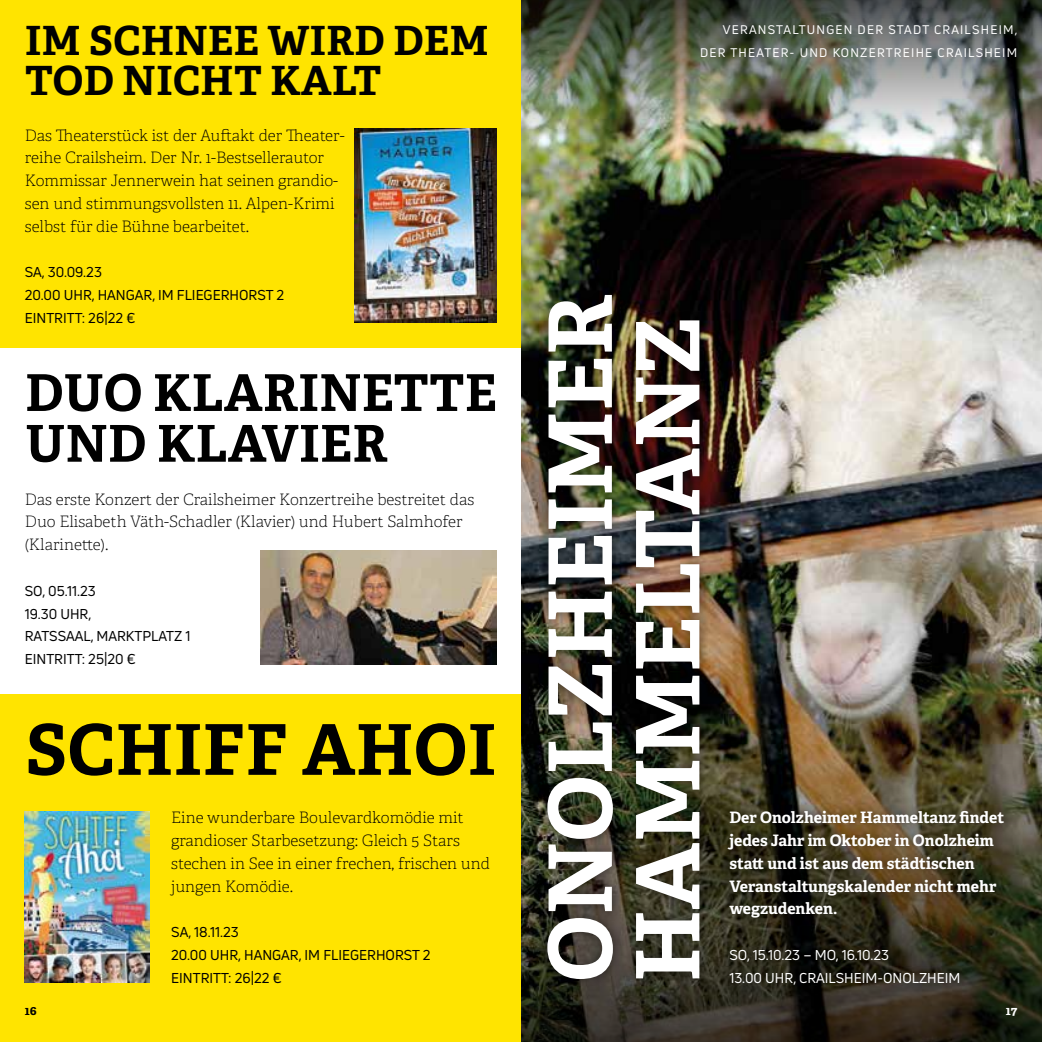
<style>
.page{position:relative;width:1042px;height:1042px;background:#fff}
.page>*{position:absolute;margin:0;border:0;box-sizing:border-box;transform-origin:0 0}
.t1{font:700 87.5px/87.5px "Adelle";letter-spacing:.01em;color:#fff}
.t2{font:700 70px "Adelle";letter-spacing:.01em;color:#000}
.t3{font:700 50.75px/50.8px "Adelle";letter-spacing:.01em;color:#000}
.t4{font:700 40.25px/40.2px "Adelle";letter-spacing:.01em;color:#000}
.t5{font:100 15.75px/22.8px "Adelle";color:#000}
.t6{font:700 15.75px/22.8px "Adelle";color:#fff}
.t7{font:14px/22.8px "Uni Neue";color:#000}
.t8{font:14px "Uni Neue";color:#fff}
.t9{font:12.25px/22.8px "Uni Neue";letter-spacing:.1em;color:#fff;text-align:right}
.t10{font:700 12.25px "Adelle";color:#000}
.t11{font:700 12.25px "Adelle";color:#fff}
</style>
<div class="page">
<img style="left:521px;top:141px;width:521px;height:598px">
<svg style="left:521px;top:739px;width:521px;height:303px;background:#3b3624"></svg>
<img style="left:521px;top:0;width:521px;height:141px">
<div style="left:718px;top:801px;width:295px;height:193px;background:#000;opacity:.5"></div>
<div style="left:536px;top:284px;width:174px;height:705px;background:#000;opacity:.5"></div>
<div style="left:0;top:0;width:521px;height:347px;background:#ffe400"></div>
<div style="left:0;top:694px;width:521px;height:348px;background:#ffe400"></div>
<img style="left:260px;top:550px;width:236px;height:114px">
<img style="left:354px;top:129px;width:142px;height:194px">
<img style="left:25px;top:811px;width:125px;height:171px">
<h3 class="t4" style="left:25px;top:21px;width:465px">IM SCHNEE WIRD DEM<br>TOD NICHT KALT</h3>
<p class="t5" style="left:25px;top:124px;width:321px">Das Theaterstück ist der Auftakt der Theater&shy;reihe Crailsheim. Der Nr. 1-Bestsellerautor Kommissar Jennerwein hat seinen grandio&shy;sen und stimmungsvollsten 11. Alpen-Krimi selbst für die Bühne bearbeitet.</p>
<p class="t7" style="left:25px;top:261px;width:261px">SA, 30.09.23<br>20.00 UHR, HANGAR, IM FLIEGERHORST 2<br>EINTRITT: 26|22 €</p>
<h3 class="t3" style="left:25px;top:368px;width:473px">DUO KLARINETTE<br>UND KLAVIER</h3>
<p class="t5" style="left:25px;top:488px;width:451px">Das erste Konzert der Crailsheimer Konzertreihe bestreitet das<br>Duo Elisabeth Väth-Schadler (Klavier) und Hubert Salmhofer (Klarinette).</p>
<p class="t7" style="left:25px;top:579px;width:167px">SO, 05.11.23<br>19.30 UHR,<br>RATSSAAL, MARKTPLATZ 1<br>EINTRITT: 25|20 €</p>
<h2 class="t2" style="left:26px;top:705px;width:472px">SCHIFF AHOI</h2>
<p class="t5" style="left:171px;top:806px;width:320px">Eine wunderbare Boulevardkomödie mit grandioser Starbesetzung: Gleich 5 Stars stechen in See in einer frechen, frischen und jungen Komödie.</p>
<p class="t7" style="left:171px;top:920px;width:261px">SA, 18.11.23<br>20.00 UHR, HANGAR, IM FLIEGERHORST 2<br>EINTRITT: 26|22 €</p>
<p class="t9" style="left:700px;top:18px;width:319px">VERANSTALTUNGEN DER STADT CRAILSHEIM,<br>DER THEATER- UND KONZERTREIHE CRAILSHEIM</p>
<h1 class="t1" style="left:537px;top:981px;width:688px;rotate:-90deg">ONOLZHEIMER<br>HAMMELTANZ</h1>
<p class="t6" style="left:729px;top:806px;width:276px">Der Onolzheimer Hammeltanz findet jedes Jahr im Oktober in Onolzheim statt und ist aus dem städtischen<br>Veranstaltungskalender nicht mehr wegzudenken.</p>
<p class="t8" style="left:729px;top:946px;width:161px">SO, 15.10.23 – MO, 16.10.23</p>
<p class="t8" style="left:729px;top:969px;width:233px">13.00 UHR, CRAILSHEIM-ONOLZHEIM</p>
<p class="t10" style="left:25px;top:1002px;width:14px">16</p>
<p class="t11" style="left:1006px;top:1002px;width:13px">17</p>
</div>
